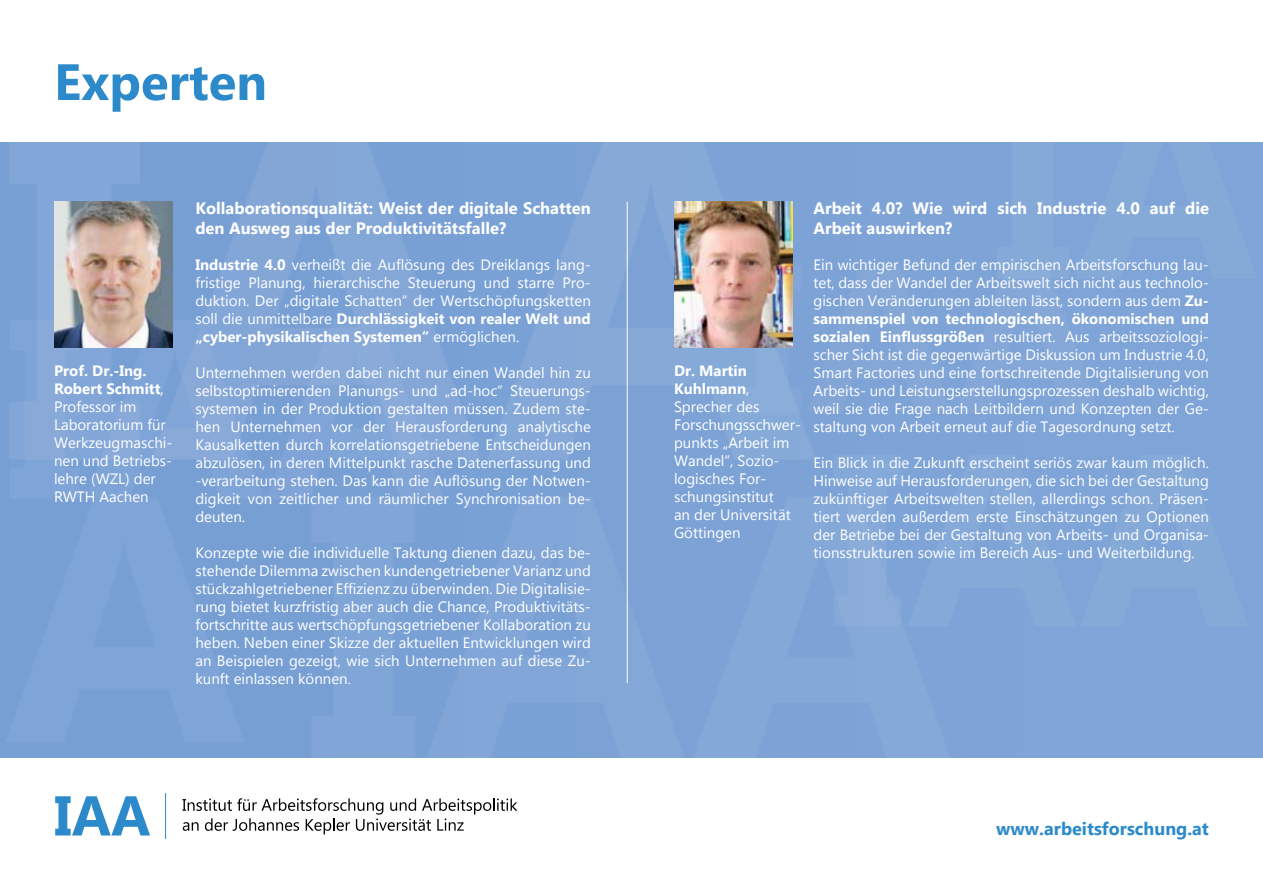
<style>
.page{position:relative;width:1263px;height:893px;background:#fff}
.page>*{position:absolute;margin:0;border:0;box-sizing:border-box;transform-origin:0 0}
.t1{font:700 51px "Microsoft New Tai Lue";color:#2d8aca}
.t2{font:700 18px "Microsoft New Tai Lue";color:#2d8aca}
.t3{font:700 16.5px/19.8px "Microsoft New Tai Lue";color:#fff}
.t4{font:15px/18px "Microsoft New Tai Lue";color:#fff;text-align:justify}
.s1{font-weight:700}
</style>
<div class="page">
<div style="left:0;top:142px;width:1263px;height:616px;background:#7fa4d7"></div>
<svg style="left:182px;top:798px;width:335px;height:36px"></svg>
<svg style="left:55px;top:796px;width:95px;height:39px"></svg>
<hr style="left:165px;top:793px;width:1px;height:46px;background:#2d8aca">
<hr style="left:627px;top:202px;width:1px;height:481px;background:#fff">
<img style="left:54px;top:202px;width:119px;height:146px">
<img style="left:674px;top:202px;width:118px;height:146px">
<h1 class="t1" style="left:54px;top:53px;width:215px">Experten</h1>
<p class="t4" style="left:54px;top:363px;width:120px;text-align:left"><span class="s1">Prof. Dr.-Ing.<br>Robert Schmitt</span>,<br>Professor im<br>Laboratorium für<br>Werkzeugmaschi&shy;nen und Betriebs&shy;lehre (WZL) der<br>RWTH Aachen</p>
<p class="t3" style="left:195px;top:200px;width:397px">Kollaborationsqualität: Weist der digitale Schatten den Ausweg aus der Produktivitätsfalle?</p>
<p class="t4" style="left:195px;top:257px;width:397px"><span class="s1">Industrie 4.0</span> verheißt die Auflösung des Dreiklangs lang&shy;fristige Planung, hierarchische Steuerung und starre Pro&shy;duktion. Der „digitale Schatten“ der Wertschöpfungsketten soll die unmittelbare <span class="s1">Durchlässigkeit von realer Welt und „cyber-physikalischen Systemen“</span> ermöglichen.</p>
<p class="t4" style="left:195px;top:365px;width:397px">Unternehmen werden dabei nicht nur einen Wandel hin zu selbstoptimierenden Planungs- und „ad-hoc“ Steuerungs&shy;systemen in der Produktion gestalten müssen. Zudem ste&shy;hen Unternehmen vor der Herausforderung analytische Kausalketten durch korrelationsgetriebene Entscheidungen abzulösen, in deren Mittelpunkt rasche Datenerfassung und -verarbeitung stehen. Das kann die Auflösung der Notwen&shy;digkeit von zeitlicher und räumlicher Synchronisation be&shy;deuten.</p>
<p class="t4" style="left:195px;top:545px;width:397px">Konzepte wie die individuelle Taktung dienen dazu, das be&shy;stehende Dilemma zwischen kundengetriebener Varianz und stückzahlgetriebener Effizienz zu überwinden. Die Digitalisie&shy;rung bietet kurzfristig aber auch die Chance, Produktivitäts&shy;fortschritte aus wertschöpfungsgetriebener Kollaboration zu heben. Neben einer Skizze der aktuellen Entwicklungen wird an Beispielen gezeigt, wie sich Unternehmen auf diese Zu&shy;kunft einlassen können.</p>
<p class="t4" style="left:674px;top:363px;width:128px;text-align:left"><span class="s1">Dr. Martin<br>Kuhlmann</span>,<br>Sprecher des<br>Forschungsschwer&shy;punkts „Arbeit im<br>Wandel“, Sozio&shy;logisches For&shy;schungsinstitut<br>an der Universität<br>Göttingen</p>
<p class="t3" style="left:813px;top:200px;width:397px">Arbeit 4.0? Wie wird sich Industrie 4.0 auf die<br>Arbeit auswirken?</p>
<p class="t4" style="left:813px;top:257px;width:397px">Ein wichtiger Befund der empirischen Arbeitsforschung lau&shy;tet, dass der Wandel der Arbeitswelt sich nicht aus technolo&shy;gischen Veränderungen ableiten lässt, sondern aus dem <span class="s1">Zu&shy;sammenspiel von technologischen, ökonomischen und sozialen Einflussgrößen</span> resultiert. Aus arbeitssoziologi&shy;scher Sicht ist die gegenwärtige Diskussion um Industrie 4.0, Smart Factories und eine fortschreitende Digitalisierung von Arbeits- und Leistungserstellungsprozessen deshalb wichtig, weil sie die Frage nach Leitbildern und Konzepten der Ge&shy;staltung von Arbeit erneut auf die Tagesordnung setzt.</p>
<p class="t4" style="left:813px;top:455px;width:397px">Ein Blick in die Zukunft erscheint seriös zwar kaum möglich.<br>Hinweise auf Herausforderungen, die sich bei der Gestaltung zukünftiger Arbeitswelten stellen, allerdings schon. Präsen&shy;tiert werden außerdem erste Einschätzungen zu Optionen der Betriebe bei der Gestaltung von Arbeits- und Organisa&shy;tionsstrukturen sowie im Bereich Aus- und Weiterbildung.</p>
<p class="t2" style="left:996px;top:818px;width:214px">www.arbeitsforschung.at</p>
</div>
